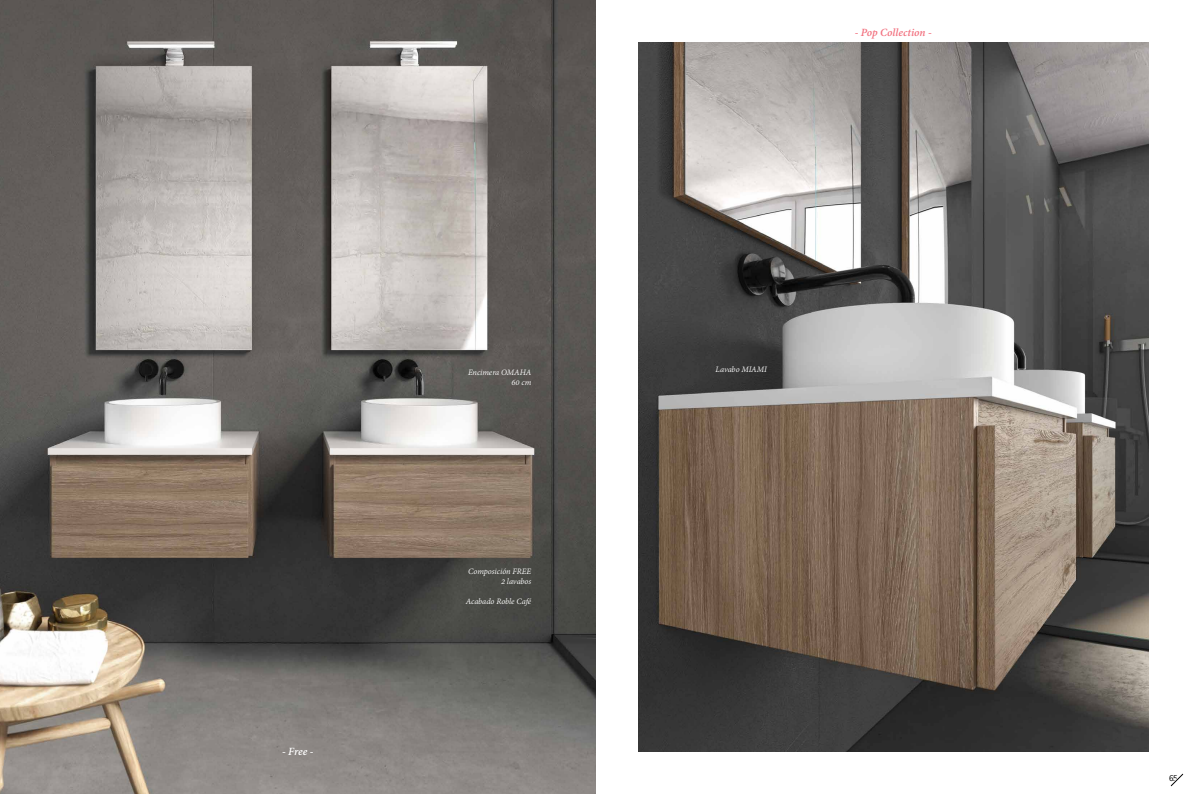
<style>
.page{position:relative;width:1191px;height:794px;background:#fff}
.page>*{position:absolute;margin:0;border:0;box-sizing:border-box;transform-origin:0 0}
.t1{font:italic 700 12px "Adobe Devanagari";letter-spacing:-.005em;color:#f27280}
.t2{font:italic 700 12px "Adobe Devanagari";color:#fff}
.t3{font:italic 9px/10px "Adobe Devanagari";letter-spacing:-.005em;color:#fff;text-align:right}
.t4{font:9px "Source Sans Pro";color:#000}
</style>
<div class="page">
<img style="left:0;top:0;width:596px;height:794px">
<img style="left:638px;top:43px;width:510px;height:708px">
<svg style="left:1170px;top:773px;width:14px;height:14px"></svg>
<h1 class="t2" style="left:282px;top:745px;width:33px">- Free -</h1>
<p class="t3" style="left:468px;top:368px;width:65px">Encimera OMAHA<br>60 cm</p>
<p class="t3" style="left:468px;top:567px;width:65px">Composición FREE<br>2 lavabos</p>
<p class="t3" style="left:466px;top:597px;width:67px">Acabado Roble Café</p>
<h1 class="t1" style="left:854px;top:25px;width:79px">- Pop Collection -</h1>
<p class="t3" style="left:715px;top:365px;width:53px">Lavabo MIAMI</p>
<p class="t4" style="left:1169px;top:772px;width:10px">65</p>
</div>
